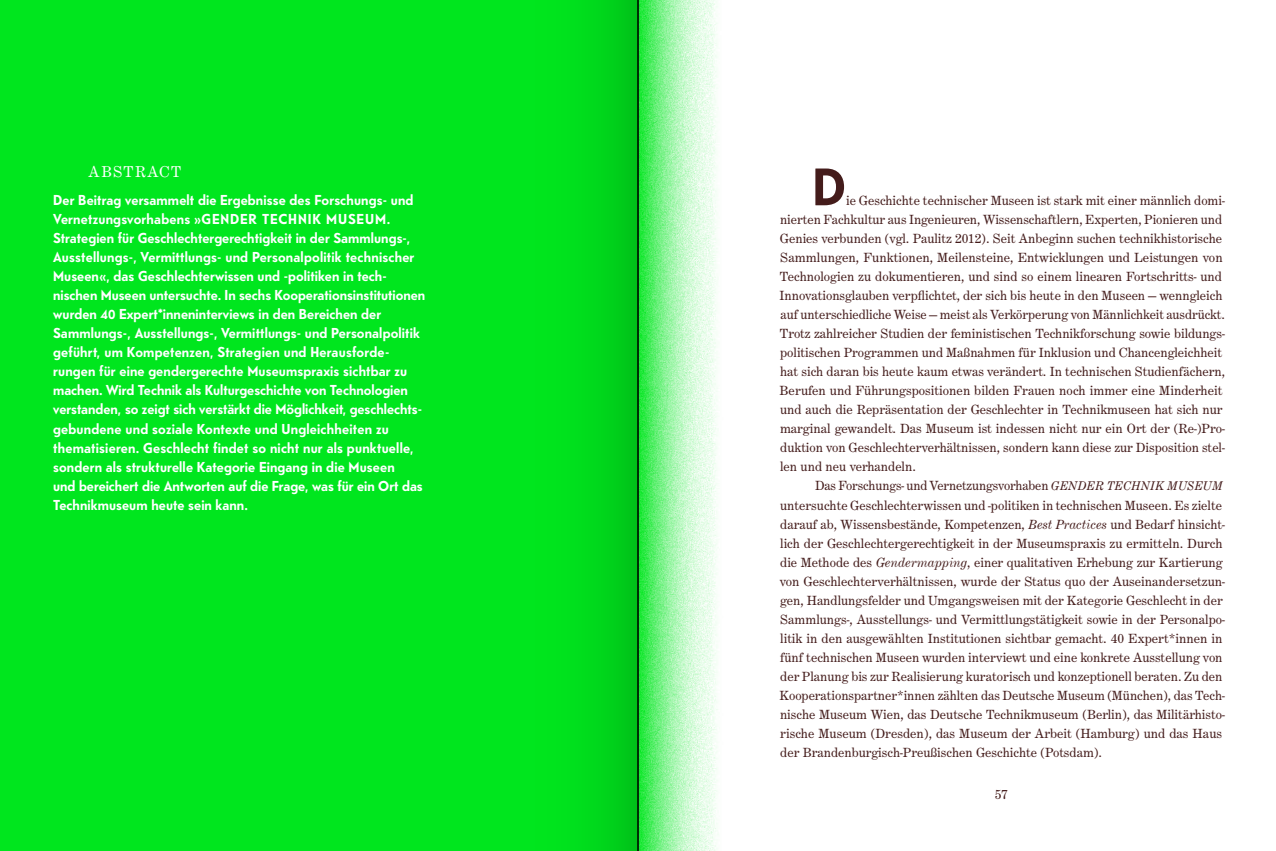
<style>
.page{position:relative;width:1276px;height:851px;background:#fff}
.page>*{position:absolute;margin:0;border:0;box-sizing:border-box;transform-origin:0 0}
.t1{font:700 52.5px "Telefon";color:#441c1b}
.t2{font:16.25px "Century Expanded T";letter-spacing:.08em;color:#fff}
.t3{font:700 14.38px/19px "Telefon";letter-spacing:.005em;color:#fff}
.t4{font:13.75px/19px "Century Expanded T";color:#441c1b}
.s1{font-style:italic;font-size:13px}
.s2{font-style:italic}
</style>
<div class="page">
<svg style="left:639px;top:0;width:79px;height:850px;background:#a4f5ae"></svg>
<div style="left:0;top:0;width:638px;height:850px;background:#00e61e"></div>
<div style="left:528px;top:0;width:110px;height:850px;background:linear-gradient(to right,#00ed1e,#00c71a)"></div>
<hr style="left:638px;top:0;width:1px;height:850px;background:#000">
<p class="t2" style="left:89px;top:162px;width:94px">ABSTRACT</p>
<p class="t3" style="left:53px;top:191px;width:374px">Der Beitrag versammelt die Ergebnisse des Forschungs- und Vernetzungsvorhabens »GENDER TECHNIK MUSEUM.<br>Strategien für Geschlechtergerechtigkeit in der Sammlungs-, Ausstellungs-, Vermittlungs- und Personalpolitik technischer Museen«, das Geschlechterwissen und -politiken in tech&shy;nischen Museen untersuchte. In sechs Kooperationsinstitutionen wurden 40 Expert*inneninterviews in den Bereichen der Sammlungs-, Ausstellungs-, Vermittlungs- und Personalpolitik geführt, um Kompetenzen, Strategien und Herausforde&shy;rungen für eine gendergerechte Museumspraxis sichtbar zu machen. Wird Technik als Kulturgeschichte von Technologien verstanden, so zeigt sich verstärkt die Möglichkeit, geschlechts&shy;gebundene und soziale Kontexte und Ungleichheiten zu thematisieren. Geschlecht findet so nicht nur als punktuelle, sondern als strukturelle Kategorie Eingang in die Museen<br>und bereichert die Antworten auf die Frage, was für ein Ort das Technikmuseum heute sein kann.</p>
<p class="t4" style="left:779px;top:191px;width:447px;text-indent:66px">ie Geschichte technischer Museen ist stark mit einer männlich domi&shy;nierten Fachkultur aus Ingenieuren, Wissenschaftlern, Experten, Pionieren und Genies verbunden (vgl. Paulitz 2012). Seit Anbeginn suchen technikhistorische Sammlungen, Funktionen, Meilensteine, Entwicklungen und Leistungen von Technologien zu dokumentieren, und sind so einem linearen Fortschritts- und Innovationsglauben verpflichtet, der sich bis heute in den Museen — wenngleich auf unterschiedliche Weise — meist als Verkörperung von Männlichkeit ausdrückt.<br>Trotz zahlreicher Studien der feministischen Technikforschung sowie bildungs&shy;politischen Programmen und Maßnahmen für Inklusion und Chancengleichheit hat sich daran bis heute kaum etwas verändert. In technischen Studienfächern, Berufen und Führungspositionen bilden Frauen noch immer eine Minderheit und auch die Repräsentation der Geschlechter in Technikmuseen hat sich nur marginal gewandelt. Das Museum ist indessen nicht nur ein Ort der ( Re-)Pro&shy;duktion von Geschlechterverhältnissen, sondern kann diese zur Disposition stel&shy;len und neu verhandeln.</p>
<h1 class="t1" style="left:812px;top:153px;width:35px">D</h1>
<p class="t4" style="left:779px;top:476px;width:447px;text-indent:35px">Das Forschungs- und Vernetzungsvorhaben <span class="s1">GENDER TECHNIK MUSEUM </span>untersuchte Geschlechterwissen und -politiken in technischen Museen. Es zielte darauf ab, Wissensbestände, Kompetenzen, <span class="s2">Best Practices</span> und Bedarf hinsicht&shy;lich der Geschlechtergerechtigkeit in der Museumspraxis zu ermitteln. Durch die Methode des <span class="s2">Gendermapping</span>, einer qualitativen Erhebung zur Kartierung von Geschlechterverhältnissen, wurde der Status quo der Auseinandersetzun&shy;gen, Handlungsfelder und Umgangsweisen mit der Kategorie Geschlecht in der Sammlungs-, Ausstellungs- und Vermittlungstätigkeit sowie in der Personalpo&shy;litik in den ausgewählten Institutionen sichtbar gemacht. 40 Expert*innen in fünf technischen Museen wurden interviewt und eine konkrete Ausstellung von der Planung bis zur Realisierung kuratorisch und konzeptionell beraten. Zu den Kooperationspartner*innen zählten das Deutsche Museum (München), das Tech&shy;nische Museum Wien, das Deutsche Technikmuseum (Berlin), das Militärhisto&shy;rische Museum ( Dresden), das Museum der Arbeit ( Hamburg) und das Haus der Brandenburgisch-Preußischen Geschichte ( Potsdam).</p>
<p class="t4" style="left:994px;top:785px;width:15px">57</p>
</div>
